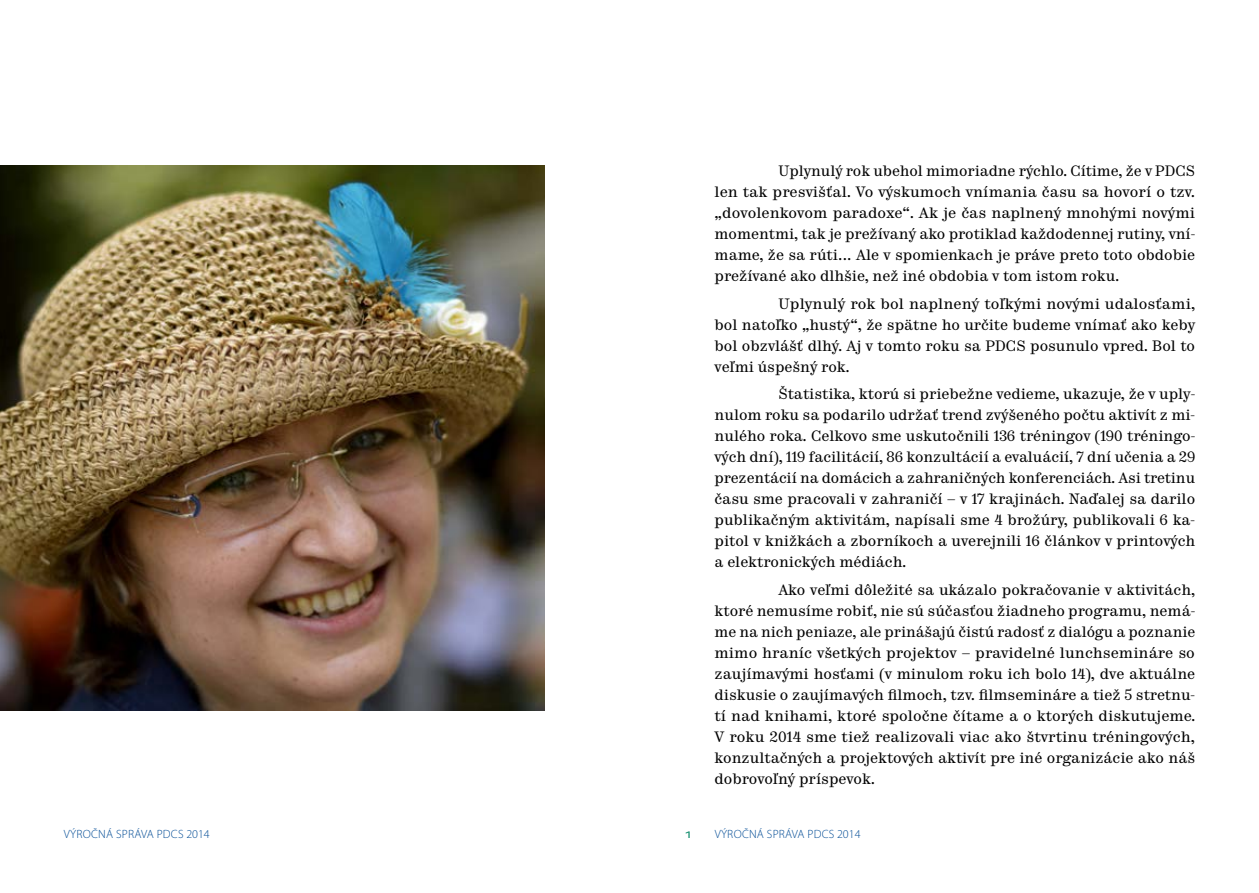
<style>
.page{position:relative;width:1259px;height:893px;background:#fff}
.page>*{position:absolute;margin:0;border:0;box-sizing:border-box;transform-origin:0 0}
.t1{font:15px/21px "Trivia Serif 10";color:#000;text-align:justify}
.t2{font:13.5px "Myriad Pro";color:#008563}
.t3{font:300 12px "Myriad Pro";letter-spacing:.02em;color:#004b95}
</style>
<div class="page">
<img style="left:0;top:166px;width:544px;height:544px">
<p class="t1" style="left:714px;top:162px;width:482px;text-indent:64px">Uplynulý rok ubehol mimoriadne rýchlo. Cítime, že v PDCS len tak presvišťal. Vo výskumoch vnímania času sa hovorí o tzv. „dovolenkovom paradoxe“. Ak je čas naplnený mnohými novými momentmi, tak je prežívaný ako protiklad každodennej rutiny, vní&shy;mame, že sa rúti... Ale v spomienkach je práve preto toto obdobie prežívané ako dlhšie, než iné obdobia v tom istom roku.</p>
<p class="t1" style="left:714px;top:294px;width:482px;text-indent:64px">Uplynulý rok bol naplnený toľkými novými udalosťami, bol natoľko „hustý“, že spätne ho určite budeme vnímať ako keby bol obzvlášť dlhý. Aj v tomto roku sa PDCS posunulo vpred. Bol to veľmi úspešný rok.</p>
<p class="t1" style="left:714px;top:385px;width:482px;text-indent:64px">Štatistika, ktorú si priebežne vedieme, ukazuje, že v uply&shy;nulom roku sa podarilo udržať trend zvýšeného počtu aktivít z mi&shy;nulého roka. Celkovo sme uskutočnili 136 tréningov (190 tréningo&shy;vých dní), 119 facilitácií, 86 konzultácií a evaluácií, 7 dní učenia a 29 prezentácií na domácich a zahraničných konferenciách. Asi tretinu času sme pracovali v zahraničí – v 17 krajinách. Naďalej sa darilo publikačným aktivitám, napísali sme 4 brožúry, publikovali 6 ka&shy;pitol v knižkách a zborníkoch a uverejnili 16 článkov v printových a elektronických médiách.</p>
<p class="t1" style="left:714px;top:580px;width:482px;text-indent:64px">Ako veľmi dôležité sa ukázalo pokračovanie v aktivitách, ktoré nemusíme robiť, nie sú súčasťou žiadneho programu, nemá&shy;me na nich peniaze, ale prinášajú čistú radosť z dialógu a poznanie mimo hraníc všetkých projektov – pravidelné lunchsemináre so zaujímavými hosťami (v minulom roku ich bolo 14), dve aktuálne diskusie o zaujímavých filmoch, tzv. filmsemináre a tiež 5 stretnu&shy;tí nad knihami, ktoré spoločne čítame a o ktorých diskutujeme.<br>V roku 2014 sme tiež realizovali viac ako štvrtinu tréningových, konzultačných a projektových aktivít pre iné organizácie ako náš dobrovoľný príspevok.</p>
<p class="t3" style="left:64px;top:826px;width:147px">VÝROČNÁ SPRÁVA PDCS 2014</p>
<p class="t2" style="left:685px;top:825px;width:9px">1</p>
<p class="t3" style="left:714px;top:826px;width:147px">VÝROČNÁ SPRÁVA PDCS 2014</p>
</div>
